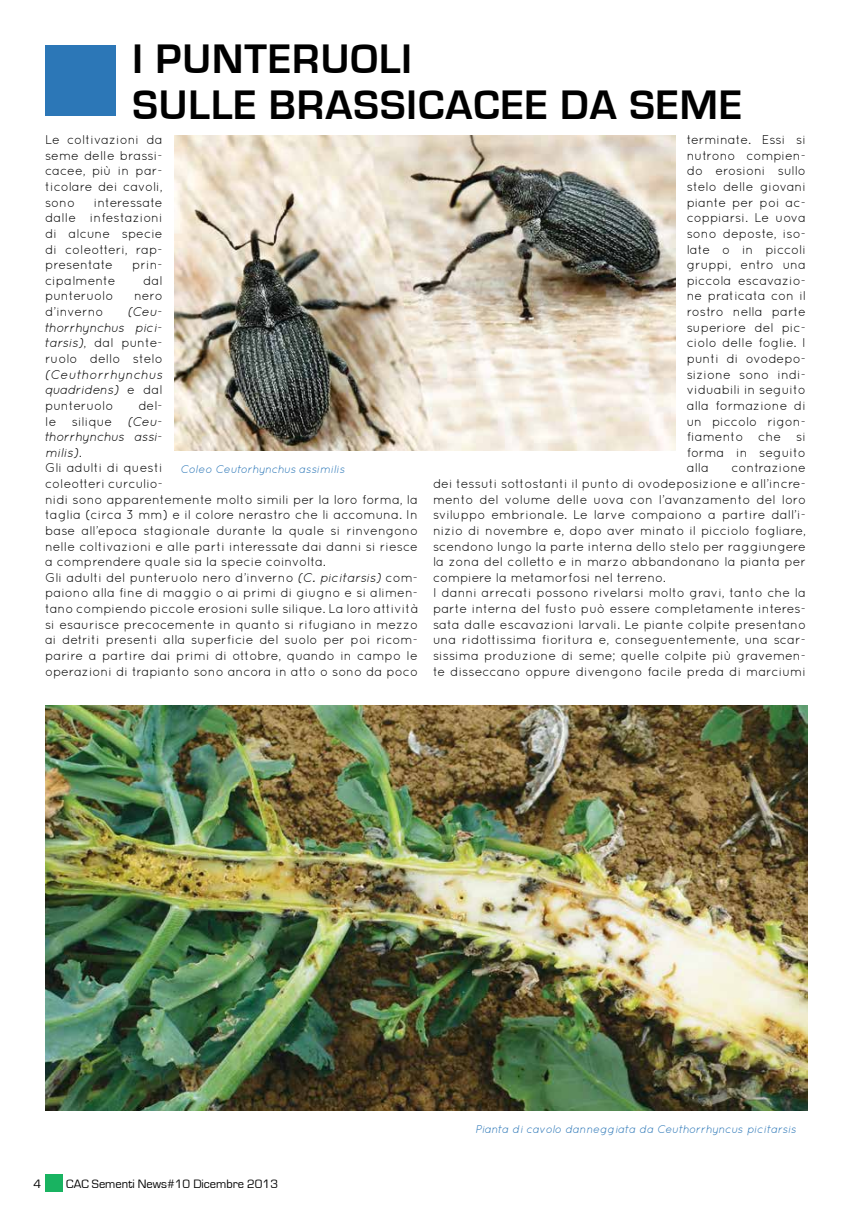
<style>
.page{position:relative;width:851px;height:1205px;background:#fff}
.page>*{position:absolute;margin:0;border:0;box-sizing:border-box;transform-origin:0 0}
.t1{font:700 42.5px/46.2px "Eurostile";color:#000}
.t2{font:12.75px/15.6px "Quicksand";color:#000;text-align:justify}
.t3{font:italic 12.75px/15.6px "Quicksand";color:#000;text-align:justify}
.t4{font:12.5px "Eurostile";color:#000}
.t5{font:italic 11.25px "Quicksand";color:#2c77b7}
.s1{font-style:normal}
.s2{font-style:italic}
</style>
<div class="page">
<div style="left:45px;top:1174px;width:18px;height:18px;background:#19b361"></div>
<img style="left:174px;top:135px;width:501px;height:315px">
<img style="left:45px;top:705px;width:762px;height:405px">
<div style="left:45px;top:45px;width:71px;height:71px;background:#2c77b7"></div>
<h1 class="t1" style="left:132px;top:36px;width:50px">I PUNTERUOLI<br>SULLE</h1>
<h1 class="t1" style="left:269px;top:83px;width:26px">BRASSICACEE</h1>
<h1 class="t1" style="left:560px;top:83px;width:98px">DA SEME</h1>
<p class="t2" style="left:45px;top:132px;width:119px">Le coltivazioni da seme delle brassi&shy;cacee, più in par&shy;ticolare dei cavoli, sono</p>
<p class="t2" style="left:45px;top:194px;width:119px;text-indent:49px">interessate dalle infestazioni di alcune specie di coleotteri, rap&shy;presentate</p>
<p class="t2" style="left:132px;top:257px;width:32px">prin-</p>
<p class="t2" style="left:45px;top:272px;width:72px">cipalmente</p>
<p class="t2" style="left:143px;top:272px;width:21px">dal</p>
<p class="t2" style="left:45px;top:288px;width:70px">punteruolo</p>
<p class="t2" style="left:134px;top:288px;width:30px">nero</p>
<p class="t2" style="left:45px;top:304px;width:60px">d’inverno</p>
<p class="t3" style="left:45px;top:304px;width:119px;text-indent:83px">(Ceu&shy;thorrhynchus pici&shy;tarsis)<span class="s1">, dal punte&shy;ruolo dello stelo</span></p>
<p class="t3" style="left:45px;top:366px;width:119px">(Ceuthorrhynchus quadridens) <span class="s1">e dal punteruolo</span></p>
<p class="t2" style="left:45px;top:397px;width:374px;text-align:left;text-indent:93px">del-<br>le silique <span class="s2">(Ceu-<br>thorrhynchus assi-<br>milis)</span>.<br>Gli adulti di questi<br>coleotteri curculio-<br>nidi sono apparentemente molto simili per la loro forma, la taglia (circa 3 mm) e il colore nerastro che li accomuna. In base all’epoca stagionale durante la quale si rinvengono nelle coltivazioni e alle parti interessate dai danni si riesce a comprendere quale sia la specie coinvolta.<br>Gli adulti del punteruolo nero d’inverno <span class="s2">(C. picitarsis)</span> com&shy;paiono alla fine di maggio o ai primi di giugno e si alimen&shy;tano compiendo piccole erosioni sulle silique. La loro attività si esaurisce precocemente in quanto si rifugiano in mezzo ai detriti presenti alla superficie del suolo per poi ricom&shy;parire a partire dai primi di ottobre, quando in campo le operazioni di trapianto sono ancora in atto o sono da poco</p>
<p class="t5" style="left:181px;top:462px;width:165px">Coleo Ceutorhynchus assimilis</p>
<p class="t2" style="left:686px;top:132px;width:121px">terminate. Essi si nutrono compien&shy;do erosioni sullo stelo delle giovani piante per poi ac&shy;coppiarsi. Le uova sono deposte, iso&shy;late o in piccoli gruppi, entro una piccola escavazio&shy;ne praticata con il rostro nella parte superiore del pic&shy;ciolo delle foglie. I punti di ovodepo&shy;sizione sono indi&shy;viduabili in seguito alla formazione di un piccolo rigon&shy;fiamento che si forma in seguito alla</p>
<p class="t2" style="left:433px;top:460px;width:374px;text-align:left;text-indent:298px">contrazione dei tessuti sottostanti il punto di ovodeposizione e all’incre&shy;mento del volume delle uova con l’avanzamento del loro sviluppo embrionale. Le larve compaiono a partire dall’i&shy;nizio di novembre e, dopo aver minato il picciolo fogliare, scendono lungo la parte interna dello stelo per raggiungere la zona del colletto e in marzo abbandonano la pianta per compiere la metamorfosi nel terreno.<br>I danni arrecati possono rivelarsi molto gravi, tanto che la parte interna del fusto può essere completamente interes&shy;sata dalle escavazioni larvali. Le piante colpite presentano una ridottissima fioritura e, conseguentemente, una scar&shy;sissima produzione di seme; quelle colpite più gravemen&shy;te disseccano oppure divengono facile preda di marciumi</p>
<p class="t4" style="left:33px;top:1176px;width:9px">4</p>
<p class="t4" style="left:66px;top:1177px;width:213px">CAC Sementi News#10 Dicembre 2013</p>
<p class="t5" style="left:475px;top:1122px;width:323px">Pianta di cavolo danneggiata da Ceuthorrhyncus picitarsis</p>
</div>
